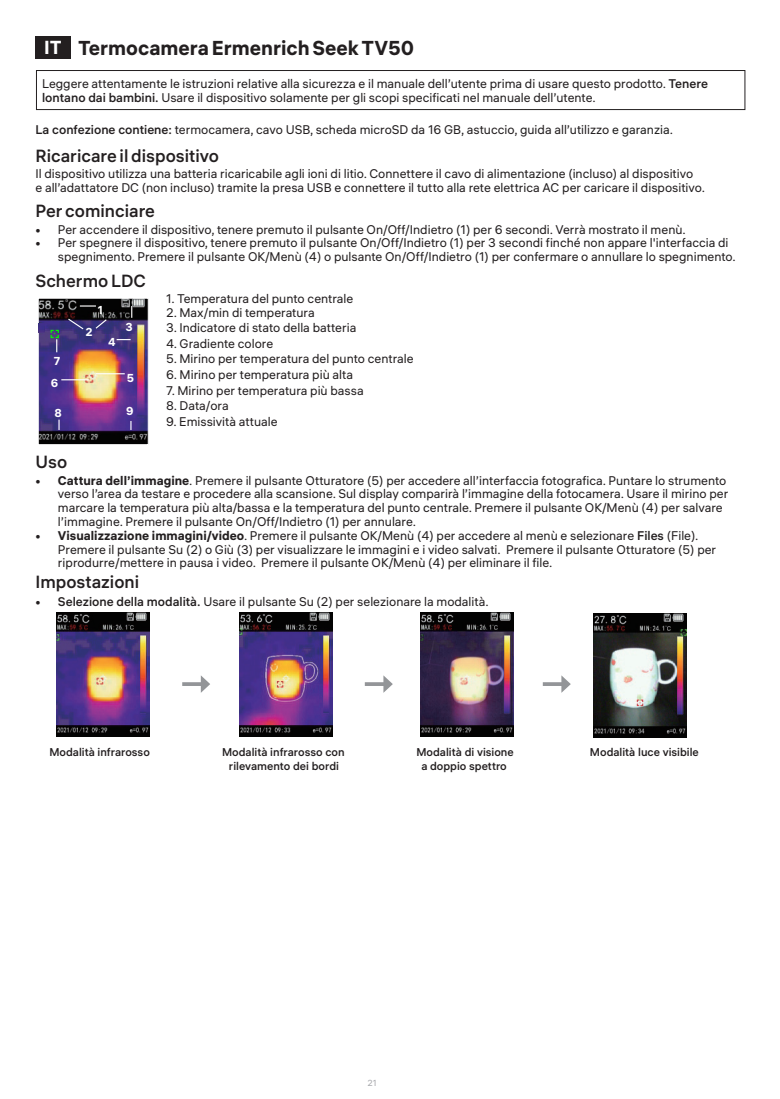
<style>
.page{position:relative;width:780px;height:1099px;background:#fff}
.page>*{position:absolute;margin:0;border:0;box-sizing:border-box;transform-origin:0 0}
.t1{font:700 20px "ALS Hauss";color:#231f20}
.t2{font:700 18.75px "ALS Hauss";color:#fff}
.t3{font:500 17.5px "ALS Hauss";color:#231f20}
.t4{font:12.5px/13.8px "ALS Hauss";color:#231f20}
.t5{font:700 11.5px "ALS Hauss";color:#fff}
.List_Paragraph{font:500 11.25px/13.8px "ALS Hauss";color:#231f20;text-align:center}
.t6{font:8.75px "ALS Hauss";color:#a8a9ad}
.s1{font-weight:500}
.s2{color:#1f1f1f}
.s3{font-weight:700}
</style>
<div class="page">
<div style="left:35px;top:36px;width:36px;height:23px;background:#231f20"></div>
<img style="left:57px;top:612px;width:93px;height:124px">
<img style="left:420px;top:612px;width:93px;height:124px">
<img style="left:239px;top:612px;width:93px;height:124px">
<img style="left:593px;top:613px;width:93px;height:124px">
<img style="left:40px;top:299px;width:107px;height:144px">
<div style="left:38px;top:297px;width:111px;height:148px;border:1px solid #fff"></div>
<svg style="left:39px;top:323px;width:6px;height:9px"></svg>
<svg style="left:80px;top:305px;width:16px;height:1px"></svg>
<svg style="left:58px;top:419px;width:2px;height:11px"></svg>
<svg style="left:67px;top:317px;width:18px;height:13px"></svg>
<svg style="left:94px;top:318px;width:14px;height:12px"></svg>
<svg style="left:61px;top:379px;width:28px;height:1px"></svg>
<svg style="left:96px;top:373px;width:29px;height:1px"></svg>
<svg style="left:51px;top:330px;width:8px;height:22px"></svg>
<svg style="left:117px;top:339px;width:14px;height:1px"></svg>
<svg style="left:131px;top:306px;width:1px;height:12px"></svg>
<div style="left:36px;top:70px;width:709px;height:40px;border:1px solid #231f20"></div>
<svg style="left:182px;top:682px;width:19px;height:4px"></svg>
<svg style="left:201px;top:675px;width:9px;height:17px"></svg>
<svg style="left:365px;top:682px;width:18px;height:4px"></svg>
<svg style="left:383px;top:675px;width:10px;height:17px"></svg>
<svg style="left:542px;top:682px;width:19px;height:4px"></svg>
<svg style="left:561px;top:675px;width:9px;height:17px"></svg>
<p class="t2" style="left:44px;top:35px;width:19px">IT</p>
<p class="t1" style="left:78px;top:35px;width:338px">TermocameraErmenrichSeekTV50</p>
<p class="t4" style="left:42px;top:77px;width:667px">Leggere attentamente le istruzioni relative alla sicurezza e il manuale dell’utente prima di usare questo prodotto. <span class="s1">Tenere lontano dai bambini.</span> Usare il dispositivo solamente per gli scopi specificati nel manuale dell’utente.</p>
<p class="t4" style="left:35px;top:123px;width:639px"><span class="s1">La confezione contiene:</span> termocamera, cavo USB, scheda microSD da 16 GB, astuccio, guida all’utilizzo <span class="s2">e garanzia</span>.</p>
<p class="t3" style="left:35px;top:145px;width:185px">Ricaricare il dispositivo</p>
<p class="t4" style="left:35px;top:167px;width:671px">Il dispositivo utilizza una batteria ricaricabile agli ioni di litio. Connettere il cavo di alimentazione (incluso) al dispositivo<br>e all’adattatore DC (non incluso) tramite la presa USB e connettere il tutto alla rete elettrica AC per caricare il dispositivo.</p>
<p class="t3" style="left:35px;top:200px;width:121px">Per cominciare</p>
<p class="t4" style="left:35px;top:222px;width:652px">• Per accendere il dispositivo, tenere premuto il pulsante On/Off/Indietro (1) per 6 secondi. Verrà mostrato il menù.</p>
<p class="t4" style="left:58px;top:236px;width:679px;text-indent:-23px">• Per spegnere il dispositivo, tenere premuto il pulsante On/Off/Indietro (1) per 3 secondi finché non appare l'interfaccia di spegnimento. Premere il pulsante OK/Menù (4) o pulsante On/Off/Indietro (1) per confermare o annullare lo spegnimento.</p>
<p class="t3" style="left:35px;top:270px;width:112px">Schermo LDC</p>
<p class="t4" style="left:166px;top:292px;width:189px">1. Temperatura del punto centrale</p>
<p class="t4" style="left:166px;top:305px;width:150px">2. Max/min di temperatura</p>
<p class="t4" style="left:166px;top:321px;width:192px">3. Indicatore di stato della batteria</p>
<p class="t4" style="left:166px;top:336px;width:109px">4. Gradiente colore</p>
<p class="t4" style="left:166px;top:352px;width:249px">5. Mirino per temperatura del punto centrale</p>
<p class="t4" style="left:166px;top:368px;width:188px">6. Mirino per temperatura più alta</p>
<p class="t4" style="left:166px;top:383px;width:199px">7. Mirino per temperatura più bassa</p>
<p class="t4" style="left:166px;top:399px;width:64px">8. Data/ora</p>
<p class="t4" style="left:166px;top:414px;width:113px">9. Emissività attuale</p>
<p class="t3" style="left:35px;top:451px;width:33px">Uso</p>
<p class="t4" style="left:58px;top:473px;width:671px;text-indent:-23px">• <span class="s3">Cattura dell’immagine</span>. Premere il pulsante Otturatore (5) per accedere all’interfaccia fotografica. Puntare lo strumento verso l’area da testare e procedere alla scansione. Sul display comparirà l’immagine della fotocamera. Usare il mirino per marcare la temperatura più alta/bassa e la temperatura del punto centrale. Premere il pulsante OK/Menù (4) per salvare l’immagine. Premere il pulsante On/Off/Indietro (1) per annulare.</p>
<p class="t4" style="left:58px;top:528px;width:659px;text-indent:-23px">• <span class="s3">Visualizzazione immagini/video</span>. Premere il pulsante OK/Menù (4) per accedere al menù e selezionare <span class="s1">Files</span> (File).<br>Premere il pulsante Su (2) o Giù (3) per visualizzare le immagini e i video salvati. Premere il pulsante Otturatore (5) per riprodurre/mettere in pausa i video. Premere il pulsante OK/Menù (4) per eliminare il file.</p>
<p class="t3" style="left:35px;top:570px;width:105px">Impostazioni</p>
<p class="t4" style="left:35px;top:594px;width:454px">• <span class="s1">Selezione della modalità.</span> Usare il pulsante Su (2) per selezionare la modalità.</p>
<p class="t5" style="left:98px;top:303px;width:7px">1</p>
<p class="t5" style="left:125px;top:319px;width:9px">3</p>
<p class="t5" style="left:86px;top:324px;width:9px">2</p>
<p class="t5" style="left:108px;top:335px;width:9px">4</p>
<p class="t5" style="left:54px;top:354px;width:8px">7</p>
<p class="t5" style="left:51px;top:376px;width:9px">6</p>
<p class="t5" style="left:55px;top:405px;width:9px">8</p>
<p class="t5" style="left:126px;top:404px;width:9px">9</p>
<p class="t5" style="left:127px;top:370px;width:9px">5</p>
<p class="List_Paragraph" style="left:49px;top:745px;width:102px">Modalità infrarosso</p>
<p class="List_Paragraph" style="left:222px;top:745px;width:124px">Modalità infrarosso con rilevamento dei bordi</p>
<p class="List_Paragraph" style="left:416px;top:745px;width:99px">Modalità di visione a doppio spettro</p>
<p class="List_Paragraph" style="left:590px;top:745px;width:110px">Modalità luce visibile</p>
<p class="t6" style="left:367px;top:1077px;width:11px">21</p>
</div>
